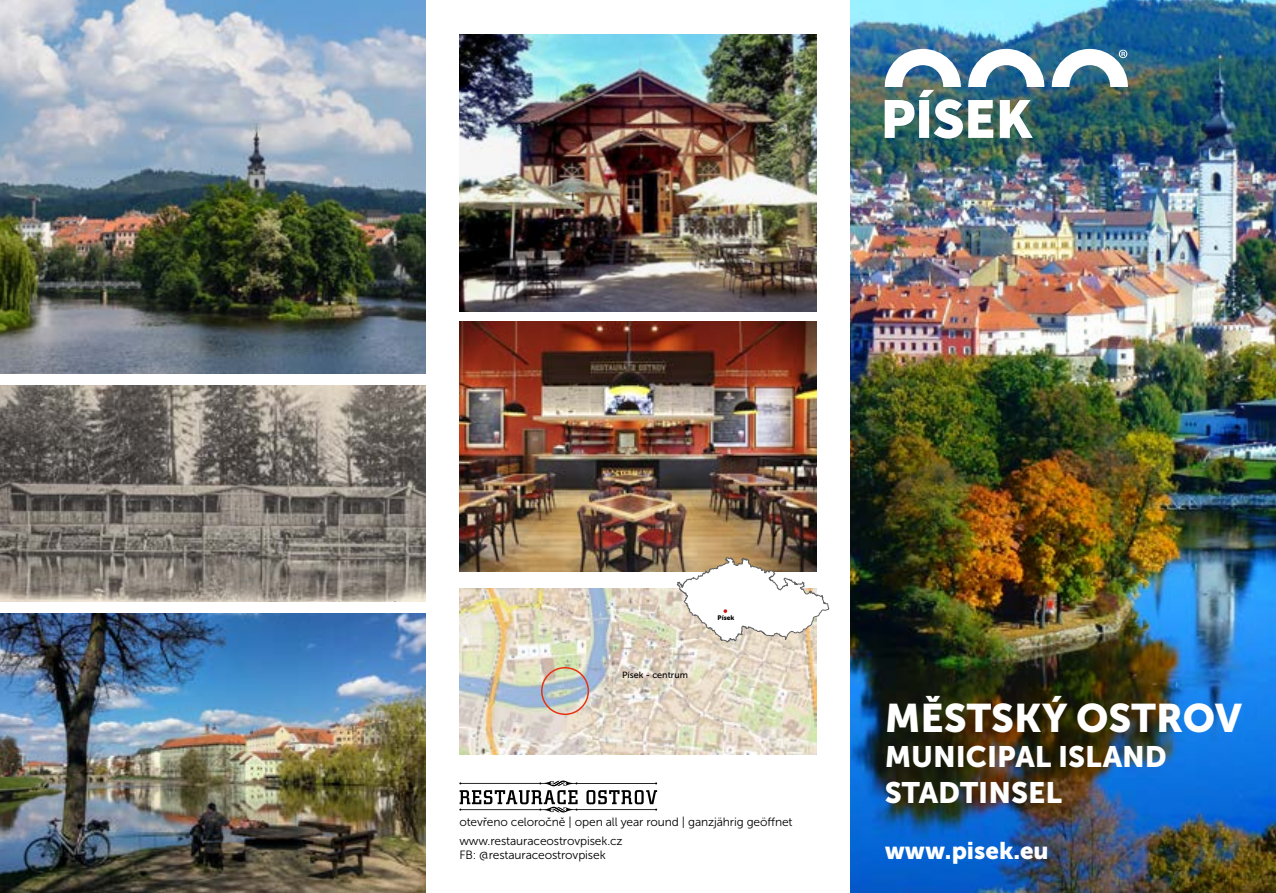
<style>
.page{position:relative;width:1276px;height:893px;background:#fff}
.page>*{position:absolute;margin:0;border:0;box-sizing:border-box;transform-origin:0 0}
.t1{font:39.6px "Museo Sans 900";color:#fff}
.t2{font:29.4px/35.2px "Museo Sans 900";color:#fff}
.t3{font:24px "Museo Sans 900";color:#fff}
.t4{font:12px/18.6px "Museo Sans 300";letter-spacing:-.01em;color:#000}
.t5{font:9px "Museo Sans 500";color:#000}
.t6{font:6.45px "Museo Sans 900";color:#000}
</style>
<div class="page">
<img style="left:850px;top:0;width:426px;height:893px">
<img style="left:459px;top:321px;width:357px;height:251px">
<img style="left:459px;top:34px;width:357px;height:277px">
<img style="left:459px;top:588px;width:357px;height:167px">
<div style="left:541px;top:667px;width:48px;height:48px;border:2px solid #e63312;border-radius:50%"></div>
<img style="left:0;top:614px;width:425px;height:279px">
<img style="left:0;top:0;width:425px;height:374px">
<img style="left:0;top:386px;width:425px;height:216px">
<svg style="left:677px;top:557px;width:152px;height:85px"></svg>
<img style="left:884px;top:49px;width:160px;height:90px">
<svg style="left:1051px;top:49px;width:77px;height:38px"></svg>
<svg style="left:459px;top:780px;width:198px;height:33px"></svg>
<p class="t5" style="left:622px;top:670px;width:67px">Písek - centrum</p>
<p class="t6" style="left:717px;top:614px;width:18px">Písek</p>
<p class="t4" style="left:459px;top:813px;width:335px">otevřeno celoročně | open all year round | ganzjährig geöffnet www.restauraceostrovpisek.cz</p>
<p class="t4" style="left:459px;top:846px;width:148px">FB: @restauraceostrovpisek</p>
<h1 class="t1" style="left:884px;top:696px;width:359px">MĚSTSKÝ OSTROV</h1>
<h2 class="t2" style="left:884px;top:739px;width:284px">MUNICIPAL ISLAND<br>STADTINSEL</h2>
<h3 class="t3" style="left:884px;top:837px;width:166px">www.pisek.eu</h3>
</div>
